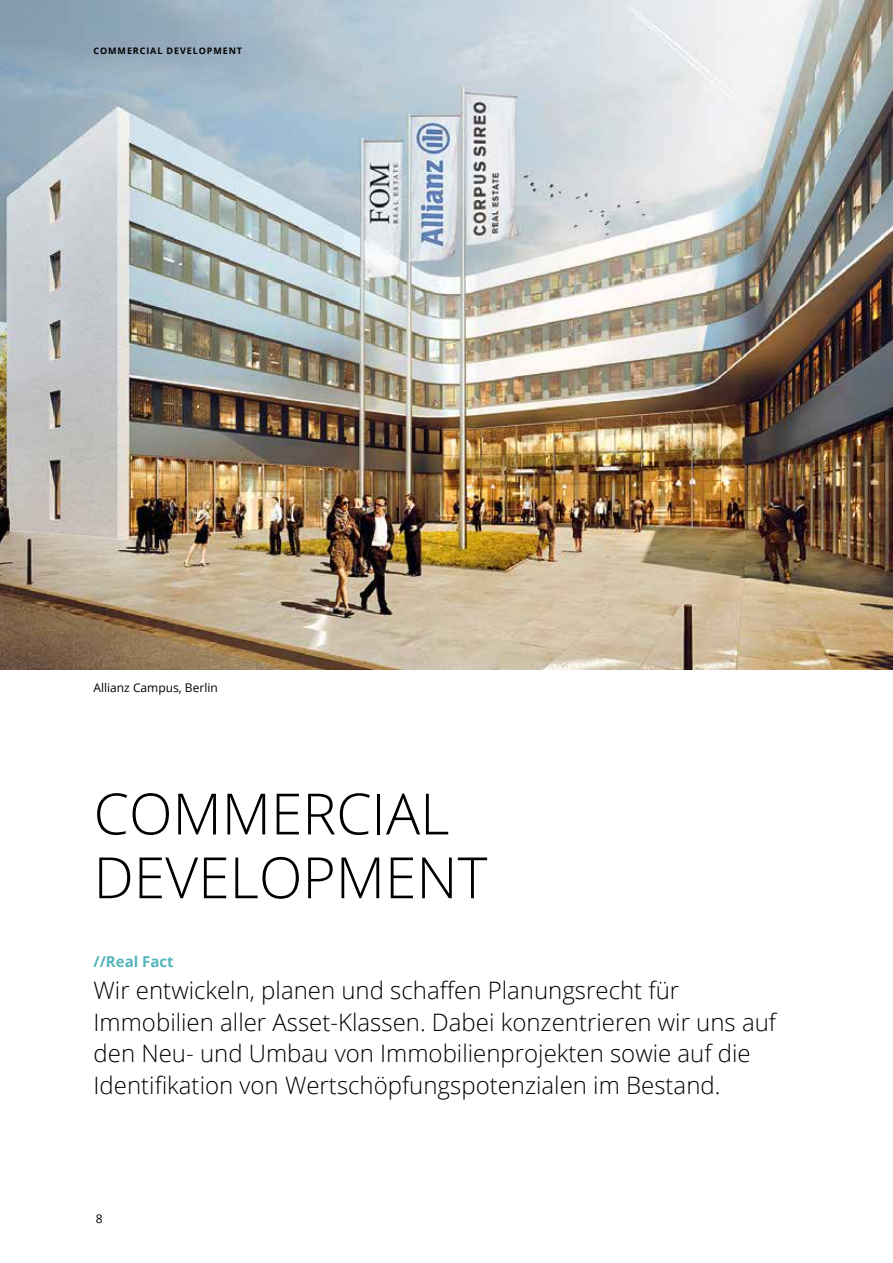
<style>
.page{position:relative;width:893px;height:1263px;background:#fff}
.page>*{position:absolute;margin:0;border:0;box-sizing:border-box;transform-origin:0 0}
.t1{font:300 57px/63.8px "Open Sans";color:#000}
.t2{font:300 24px/32px "Open Sans";color:#000}
.t3{font:700 15px "Open Sans";color:#54b6ba}
.t4{font:12px "Open Sans";color:#000}
.t5{font:700 9px "Open Sans";letter-spacing:.1em;color:#000}
</style>
<div class="page">
<img style="left:0;top:0;width:893px;height:670px">
<p class="t5" style="left:94px;top:45px;width:150px">COMMERCIAL DEVELOPMENT</p>
<p class="t4" style="left:94px;top:679px;width:126px">Allianz Campus, Berlin</p>
<h1 class="t1" style="left:94px;top:780px;width:395px">COMMERCIAL<br>DEVELOPMENT</h1>
<p class="t3" style="left:94px;top:951px;width:82px">//Real Fact</p>
<p class="t2" style="left:94px;top:973px;width:684px">Wir entwickeln, planen und schaffen Planungsrecht für Immobilien aller Asset-Klassen. Dabei konzentrieren wir uns auf den Neu- und Umbau von Immobilienprojekten sowie auf die Identifikation von Wertschöpfungspotenzialen im Bestand.</p>
<p class="t4" style="left:96px;top:1210px;width:8px">8</p>
</div>
